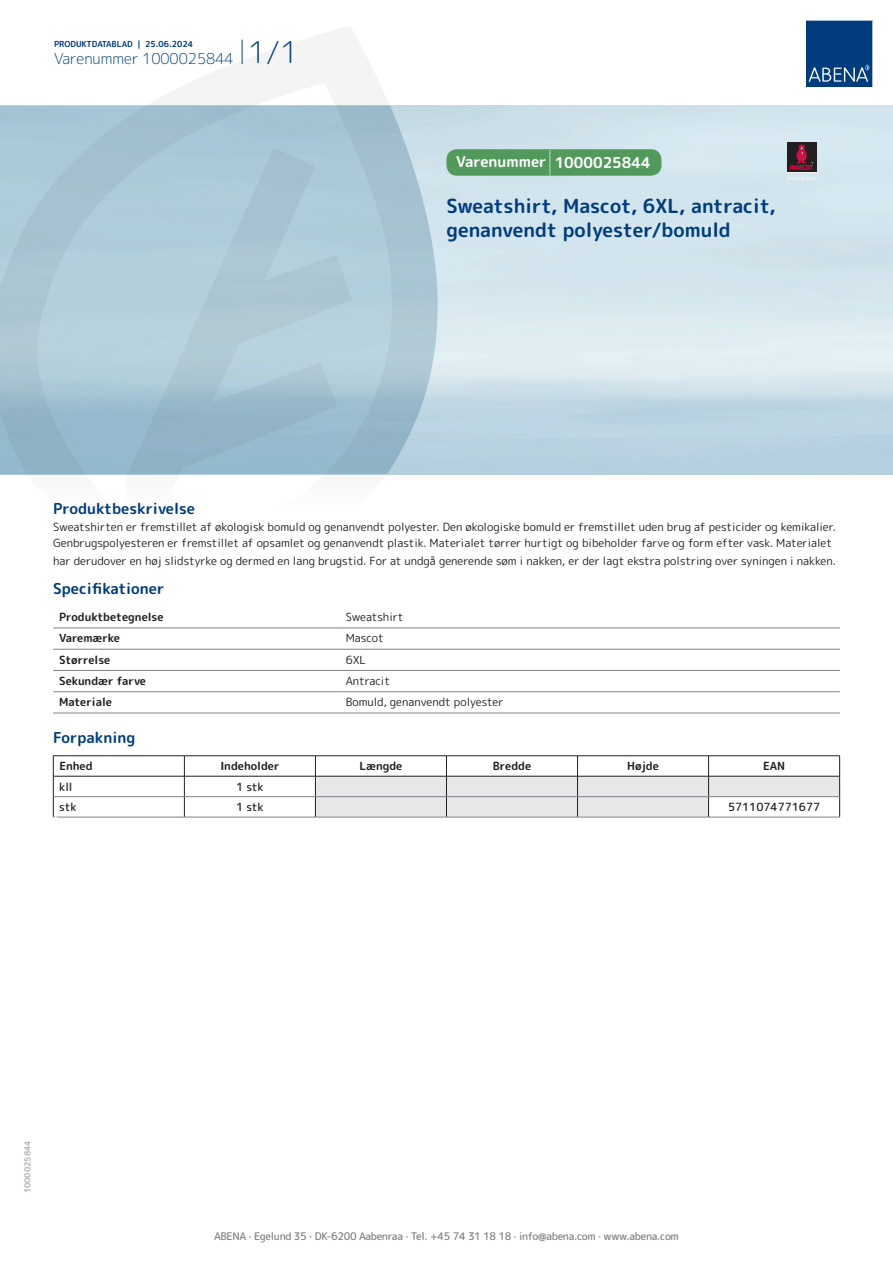
<style>
.page{position:relative;width:893px;height:1263px;background:#fff}
.page>*{position:absolute;margin:0;border:0;box-sizing:border-box;transform-origin:0 0}
.t1{font:700 19.5px/24px "Rounded Mplus 1 c";color:#013d7d}
.t2{font:700 15px "Rounded Mplus 1 c";color:#013d7d}
.t3{font:300 15px "Rounded Mplus 1 c";color:#013d7d}
.t4{font:700 15px "Rounded Mplus 1 c";color:#fff}
.t5{font:11.25px/16.5px "Rounded Mplus 1 c";color:#231f20}
.t6{font:700 11.25px "Rounded Mplus 1 c";color:#231f20}
.t7{font:500 11.25px "Rounded Mplus 1 c";color:#231f20}
.t8{font:500 10.5px "Rounded Mplus 1 c";letter-spacing:-.03em;color:#808285}
.t9{font:700 10.5px "Rounded Mplus 1 c";color:#fff}
.t10{font:700 8.25px "Rounded Mplus 1 c";color:#013d7d}
.t11{font:700 8.25px "Rounded Mplus 1 c";color:#b2b3b7}
.s1{font-size:30px}
.s2{font-size:25.5px}
</style>
<div class="page">
<img style="left:439px;top:106px;width:454px;height:368px">
<svg style="left:0;top:26px;width:439px;height:449px"></svg>
<svg style="left:0;top:106px;width:438px;height:368px;background:#a8c6d4"></svg>
<svg style="left:242px;top:40px;width:1px;height:24px"></svg>
<svg style="left:806px;top:20px;width:67px;height:67px;background:#144b86"></svg>
<hr style="left:53px;top:628px;width:287px;height:1px;background:#808285">
<hr style="left:340px;top:628px;width:500px;height:1px;background:#808285">
<hr style="left:53px;top:649px;width:287px;height:1px;background:#808285">
<hr style="left:340px;top:649px;width:500px;height:1px;background:#808285">
<hr style="left:53px;top:670px;width:287px;height:1px;background:#808285">
<hr style="left:340px;top:670px;width:500px;height:1px;background:#808285">
<hr style="left:53px;top:691px;width:287px;height:1px;background:#808285">
<hr style="left:340px;top:691px;width:500px;height:1px;background:#808285">
<hr style="left:53px;top:713px;width:287px;height:1px;background:#808285">
<hr style="left:340px;top:713px;width:500px;height:1px;background:#808285">
<hr style="left:53px;top:755px;width:131px;height:1px;background:#231f20">
<hr style="left:184px;top:755px;width:131px;height:1px;background:#231f20">
<hr style="left:315px;top:755px;width:131px;height:1px;background:#231f20">
<hr style="left:446px;top:755px;width:131px;height:1px;background:#231f20">
<hr style="left:577px;top:755px;width:132px;height:1px;background:#231f20">
<hr style="left:709px;top:755px;width:131px;height:1px;background:#231f20">
<hr style="left:53px;top:776px;width:131px;height:1px;background:#231f20">
<hr style="left:184px;top:776px;width:131px;height:1px;background:#231f20">
<svg style="left:53px;top:756px;width:1px;height:61px"></svg>
<svg style="left:184px;top:756px;width:1px;height:61px"></svg>
<svg style="left:315px;top:756px;width:525px;height:61px"></svg>
<hr style="left:54px;top:796px;width:130px;height:1px;background:#808285">
<hr style="left:184px;top:796px;width:131px;height:1px;background:#808285">
<hr style="left:315px;top:796px;width:131px;height:1px;background:#808285">
<hr style="left:446px;top:796px;width:131px;height:1px;background:#808285">
<hr style="left:577px;top:796px;width:132px;height:1px;background:#808285">
<hr style="left:709px;top:796px;width:130px;height:1px;background:#808285">
<hr style="left:53px;top:817px;width:131px;height:1px;background:#808285">
<hr style="left:184px;top:817px;width:131px;height:1px;background:#808285">
<hr style="left:315px;top:817px;width:131px;height:1px;background:#808285">
<hr style="left:446px;top:817px;width:131px;height:1px;background:#808285">
<hr style="left:577px;top:817px;width:132px;height:1px;background:#808285">
<hr style="left:709px;top:817px;width:131px;height:1px;background:#808285">
<div style="left:446px;top:149px;width:215px;height:27px;background:#52995c;border-radius:10px"></div>
<div style="left:787px;top:142px;width:29px;height:30px;background:#231f20"></div>
<svg style="left:787px;top:176px;width:29px;height:4px"></svg>
<svg style="left:790px;top:144px;width:23px;height:26px"></svg>
<p class="t10" style="left:54px;top:38px;width:141px">PRODUKTDATABLAD | 25.06.2024</p>
<h2 class="t3" style="left:54px;top:48px;width:246px">Varenummer 1000025844 <span class="s1">1/1</span></h2>
<h2 class="t4" style="left:456px;top:152px;width:196px">Varenummer <span class="s2">|</span> 1000025844</h2>
<h1 class="t1" style="left:446px;top:194px;width:331px">Sweatshirt, Mascot, 6XL, antracit, genanvendt polyester/bomuld</h1>
<h2 class="t2" style="left:53px;top:498px;width:143px">Produktbeskrivelse</h2>
<p class="t5" style="left:53px;top:518px;width:784px">Sweatshirten er fremstillet af økologisk bomuld og genanvendt polyester. Den økologiske bomuld er fremstillet uden brug af pesticider og kemikalier.<br>Genbrugspolyesteren er fremstillet af opsamlet og genanvendt plastik. Materialet tørrer hurtigt og bibeholder farve og form efter vask. Materialet</p>
<p class="t5" style="left:53px;top:553px;width:784px">har derudover en høj slidstyrke og dermed en lang brugstid. For at undgå generende søm i nakken, er der lagt ekstra polstring over syningen i nakken.</p>
<h2 class="t2" style="left:53px;top:578px;width:113px">Specifikationer</h2>
<p class="t6" style="left:59px;top:609px;width:106px">Produktbetegnelse</p>
<p class="t5" style="left:346px;top:609px;width:59px">Sweatshirt</p>
<p class="t6" style="left:59px;top:630px;width:62px">Varemærke</p>
<p class="t5" style="left:346px;top:630px;width:40px">Mascot</p>
<p class="t6" style="left:59px;top:651px;width:53px">Størrelse</p>
<p class="t5" style="left:346px;top:651px;width:22px">6XL</p>
<p class="t6" style="left:59px;top:673px;width:88px">Sekundær farve</p>
<p class="t5" style="left:346px;top:672px;width:46px">Antracit</p>
<p class="t6" style="left:59px;top:694px;width:54px">Materiale</p>
<p class="t5" style="left:346px;top:694px;width:159px">Bomuld, genanvendt polyester</p>
<h2 class="t2" style="left:53px;top:727px;width:84px">Forpakning</h2>
<p class="t6" style="left:59px;top:758px;width:35px">Enhed</p>
<p class="t6" style="left:220px;top:758px;width:61px">Indeholder</p>
<p class="t6" style="left:359px;top:758px;width:44px">Længde</p>
<p class="t6" style="left:493px;top:758px;width:40px">Bredde</p>
<p class="t6" style="left:627px;top:758px;width:33px">Højde</p>
<p class="t6" style="left:763px;top:758px;width:24px">EAN</p>
<p class="t7" style="left:59px;top:778px;width:15px">kll</p>
<p class="t7" style="left:236px;top:778px;width:29px">1 stk</p>
<p class="t7" style="left:59px;top:799px;width:19px">stk</p>
<p class="t7" style="left:236px;top:799px;width:29px">1 stk</p>
<p class="t7" style="left:728px;top:799px;width:94px">5711074771677</p>
<p class="t9" style="left:53px;top:812px;width:7px">*</p>
<p class="t11" style="left:22px;top:1193px;width:54px;rotate:-90deg">1000025844</p>
<p class="t8" style="left:214px;top:1229px;width:466px">ABENA · Egelund 35 · DK-6200 Aabenraa · Tel. +45 74 31 18 18 · info@abena.com · www.abena.com</p>
</div>
